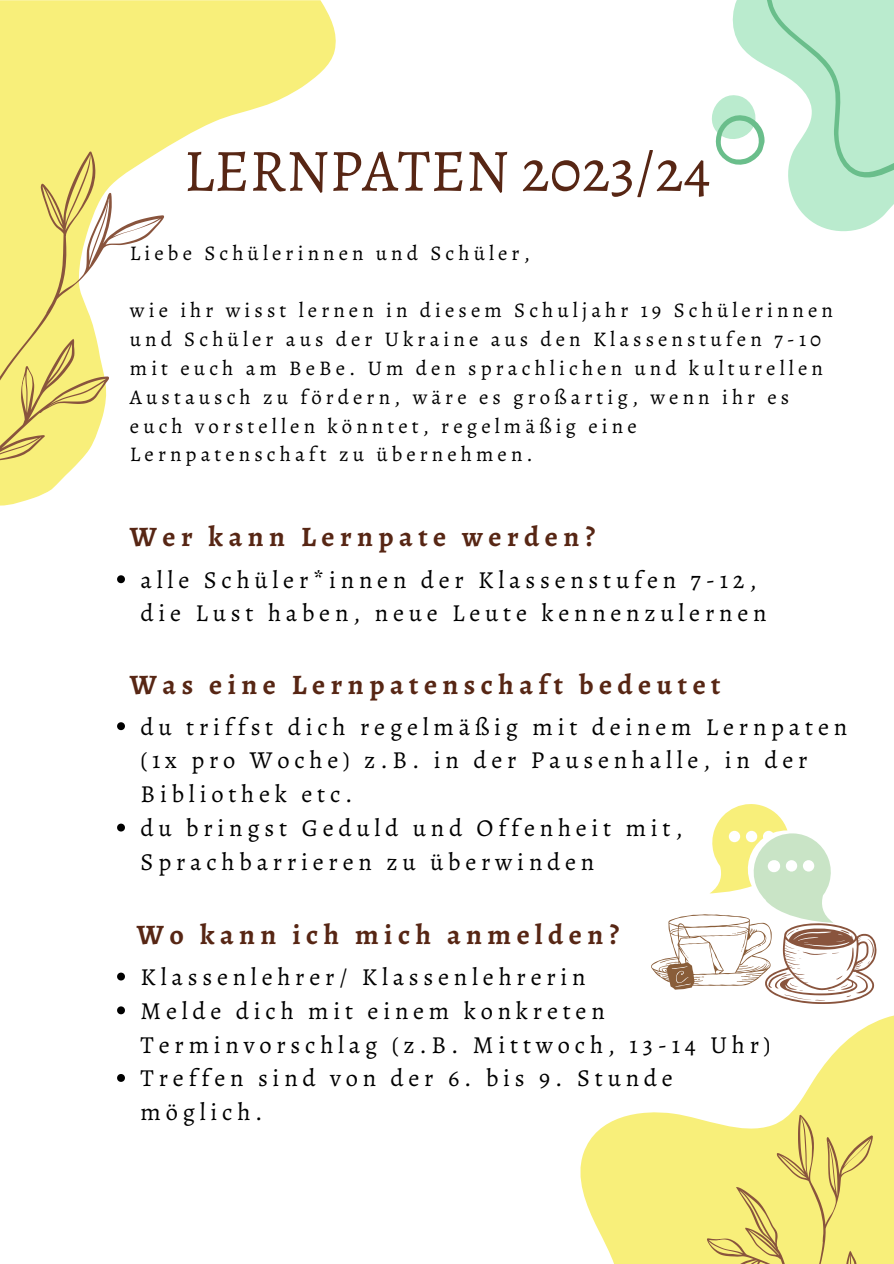
<style>
.page{position:relative;width:894px;height:1264px;background:#fff}
.page>*{position:absolute;margin:0;border:0;box-sizing:border-box;transform-origin:0 0}
.t1{font:60px "Alegreya";color:#572614}
.t2{font:700 28.2px "Alegreya";letter-spacing:.195em;color:#572614}
.t3{font:24.45px/33.8px "Alegreya";letter-spacing:.195em;color:#000}
.t4{font:20.85px/28.8px "Alegreya";letter-spacing:.195em;color:#000}
</style>
<div class="page">
<svg style="left:580px;top:1015px;width:313px;height:248px"></svg>
<svg style="left:0;top:0;width:336px;height:145px;background:#f8f08a"></svg>
<svg style="left:712px;top:0;width:181px;height:232px"></svg>
<svg style="left:674px;top:1088px;width:219px;height:175px;background:#f2e885"></svg>
<svg style="left:0;top:145px;width:170px;height:361px;fill:#f8ef7a"></svg>
<svg style="left:651px;top:804px;width:225px;height:200px"></svg>
<svg style="left:117px;top:722px;width:8px;height:8px"></svg>
<svg style="left:117px;top:823px;width:8px;height:8px"></svg>
<svg style="left:117px;top:575px;width:8px;height:8px"></svg>
<svg style="left:117px;top:972px;width:8px;height:8px"></svg>
<svg style="left:117px;top:1006px;width:8px;height:8px"></svg>
<svg style="left:117px;top:1074px;width:8px;height:7px"></svg>
<p class="t1" style="left:183px;top:130px;width:528px">LERNPATEN 2023/24</p>
<p class="t4" style="left:130px;top:238px;width:401px">Liebe Schülerinnen und Schüler,</p>
<p class="t4" style="left:130px;top:296px;width:704px">wie ihr wisst lernen in diesem Schuljahr 19 Schülerinnen und Schüler aus der Ukraine aus den Klassenstufen 7-10 mit euch am BeBe. Um den sprachlichen und kulturellen Austausch zu fördern, wäre es großartig, wenn ihr es euch vorstellen könntet, regelmäßig eine Lernpatenschaft zu übernehmen.</p>
<p class="t2" style="left:130px;top:517px;width:466px">Wer kann Lernpate werden?</p>
<p class="t3" style="left:141px;top:562px;width:627px">alle Schüler*innen der Klassenstufen 7-12, die Lust haben, neue Leute kennenzulernen</p>
<p class="t2" style="left:130px;top:665px;width:592px">Was eine Lernpatenschaft bedeutet</p>
<p class="t3" style="left:141px;top:709px;width:707px">du triffst dich regelmäßig mit deinem Lernpaten (1x pro Woche) z.B. in der Pausenhalle, in der<br>Bibliothek etc.</p>
<p class="t3" style="left:141px;top:811px;width:543px">du bringst Geduld und Offenheit mit,<br>Sprachbarrieren zu überwinden</p>
<p class="t2" style="left:137px;top:914px;width:483px">Wo kann ich mich anmelden?</p>
<p class="t3" style="left:141px;top:959px;width:446px">Klassenlehrer/ Klassenlehrerin</p>
<p class="t3" style="left:141px;top:993px;width:631px">Melde dich mit einem konkreten<br>Terminvorschlag (z.B. Mittwoch, 13-14 Uhr)</p>
<p class="t3" style="left:141px;top:1061px;width:533px">Treffen sind von der 6. bis 9. Stunde möglich.</p>
</div>
